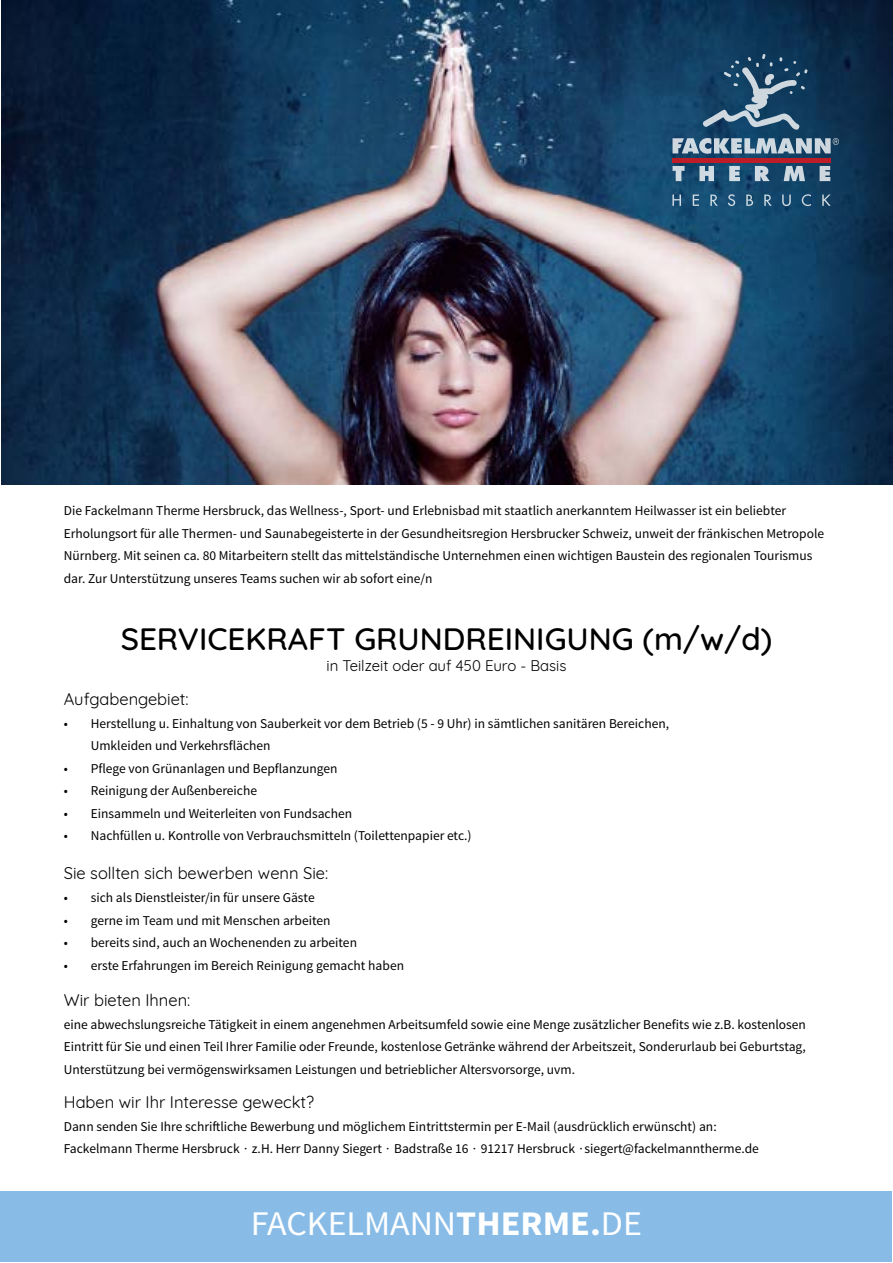
<style>
.page{position:relative;width:893px;height:1263px;background:#fff}
.page>*{position:absolute;margin:0;border:0;box-sizing:border-box;transform-origin:0 0}
.t1{font:34.5px "Source Sans Pro";color:#fff;scale:1.05 1}
.t2{font:500 31.5px "Quicksand";color:#000}
.t3{font:16.5px "Quicksand";color:#000}
.t4{font:15px "Quicksand";color:#000}
.t5{font:13.5px/22.5px "Source Sans Pro";color:#000}
.s1{font-weight:700}
</style>
<div class="page">
<img style="left:1px;top:1px;width:891px;height:483px">
<svg style="left:701px;top:54px;width:107px;height:76px;background:#345b79"></svg>
<svg style="left:672px;top:166px;width:13px;height:15px"></svg>
<svg style="left:699px;top:166px;width:15px;height:15px"></svg>
<svg style="left:729px;top:166px;width:11px;height:15px"></svg>
<svg style="left:755px;top:166px;width:15px;height:15px"></svg>
<svg style="left:784px;top:166px;width:21px;height:15px"></svg>
<svg style="left:820px;top:166px;width:10px;height:15px"></svg>
<svg style="left:672px;top:195px;width:9px;height:11px"></svg>
<svg style="left:693px;top:195px;width:6px;height:11px"></svg>
<svg style="left:710px;top:195px;width:8px;height:11px"></svg>
<svg style="left:728px;top:194px;width:7px;height:12px"></svg>
<svg style="left:746px;top:195px;width:7px;height:11px"></svg>
<svg style="left:764px;top:195px;width:8px;height:11px"></svg>
<svg style="left:782px;top:195px;width:9px;height:11px"></svg>
<svg style="left:802px;top:194px;width:9px;height:12px"></svg>
<svg style="left:822px;top:195px;width:9px;height:11px"></svg>
<div style="left:672px;top:158px;width:159px;height:5px;background:#be1d28"></div>
<svg style="left:672px;top:138px;width:167px;height:16px;background:#879fb1"></svg>
<div style="left:1px;top:1191px;width:891px;height:71px;background:#88bce7"></div>
<p class="t5" style="left:64px;top:500px;width:762px">Die Fackelmann Therme Hersbruck, das Wellness-, Sport- und Erlebnisbad mit staatlich anerkanntem Heilwasser ist ein beliebter Erholungsort für alle Thermen- und Saunabegeisterte in der Gesundheitsregion Hersbrucker Schweiz, unweit der fränkischen Metropole Nürnberg. Mit seinen ca. 80 Mitarbeitern stellt das mittelständische Unternehmen einen wichtigen Baustein des regionalen Tourismus dar. Zur Unterstützung unseres Teams suchen wir ab sofort eine/n</p>
<h2 class="t2" style="left:121px;top:613px;width:653px">SERVICEKRAFT GRUNDREINIGUNG (m/w/d)</h2>
<p class="t4" style="left:326px;top:654px;width:241px">in Teilzeit oder auf 450 Euro - Basis</p>
<p class="t3" style="left:64px;top:687px;width:126px">Aufgabengebiet:</p>
<p class="t5" style="left:91px;top:712px;width:580px;text-indent:-27px">• Herstellung u. Einhaltung von Sauberkeit vor dem Betrieb (5 - 9 Uhr) in sämtlichen sanitären Bereichen,<br>Umkleiden und Verkehrsflächen</p>
<p class="t5" style="left:64px;top:757px;width:275px">• Pflege von Grünanlagen und Bepflanzungen</p>
<p class="t5" style="left:64px;top:780px;width:195px">• Reinigung der Außenbereiche</p>
<p class="t5" style="left:64px;top:802px;width:290px">• Einsammeln und Weiterleiten von Fundsachen</p>
<p class="t5" style="left:64px;top:825px;width:409px">• Nachfüllen u. Kontrolle von Verbrauchsmitteln (Toilettenpapier etc.)</p>
<p class="t3" style="left:64px;top:861px;width:266px">Sie sollten sich bewerben wenn Sie:</p>
<p class="t5" style="left:64px;top:886px;width:252px">• sich als Dienstleister/in für unsere Gäste</p>
<p class="t5" style="left:64px;top:909px;width:268px">• gerne im Team und mit Menschen arbeiten</p>
<p class="t5" style="left:64px;top:931px;width:295px">• bereits sind, auch an Wochenenden zu arbeiten</p>
<p class="t5" style="left:64px;top:954px;width:342px">• erste Erfahrungen im Bereich Reinigung gemacht haben</p>
<p class="t3" style="left:64px;top:987px;width:128px">Wir bieten Ihnen:</p>
<p class="t5" style="left:64px;top:1013px;width:744px;text-align:justify">eine abwechslungsreiche Tätigkeit in einem angenehmen Arbeitsumfeld sowie eine Menge zusätzlicher Benefits wie z.B. kostenlosen Eintritt für Sie und einen Teil Ihrer Familie oder Freunde, kostenlose Getränke während der Arbeitszeit, Sonderurlaub bei Geburtstag, Unterstützung bei vermögenswirksamen Leistungen und betrieblicher Altersvorsorge, uvm.</p>
<p class="t3" style="left:64px;top:1089px;width:252px">Haben wir Ihr Interesse geweckt?</p>
<p class="t5" style="left:64px;top:1115px;width:697px">Dann senden Sie Ihre schriftliche Bewerbung und möglichem Eintrittstermin per E-Mail (ausdrücklich erwünscht) an:<br>Fackelmann Therme Hersbruck ∙ z.H. Herr Danny Siegert ∙ Badstraße 16 ∙ 91217 Hersbruck ∙siegert@fackelmanntherme.de</p>
<h1 class="t1" style="left:251px;top:1202px;width:374px">FACKELMANN<span class="s1">THERME.</span>DE</h1>
</div>
